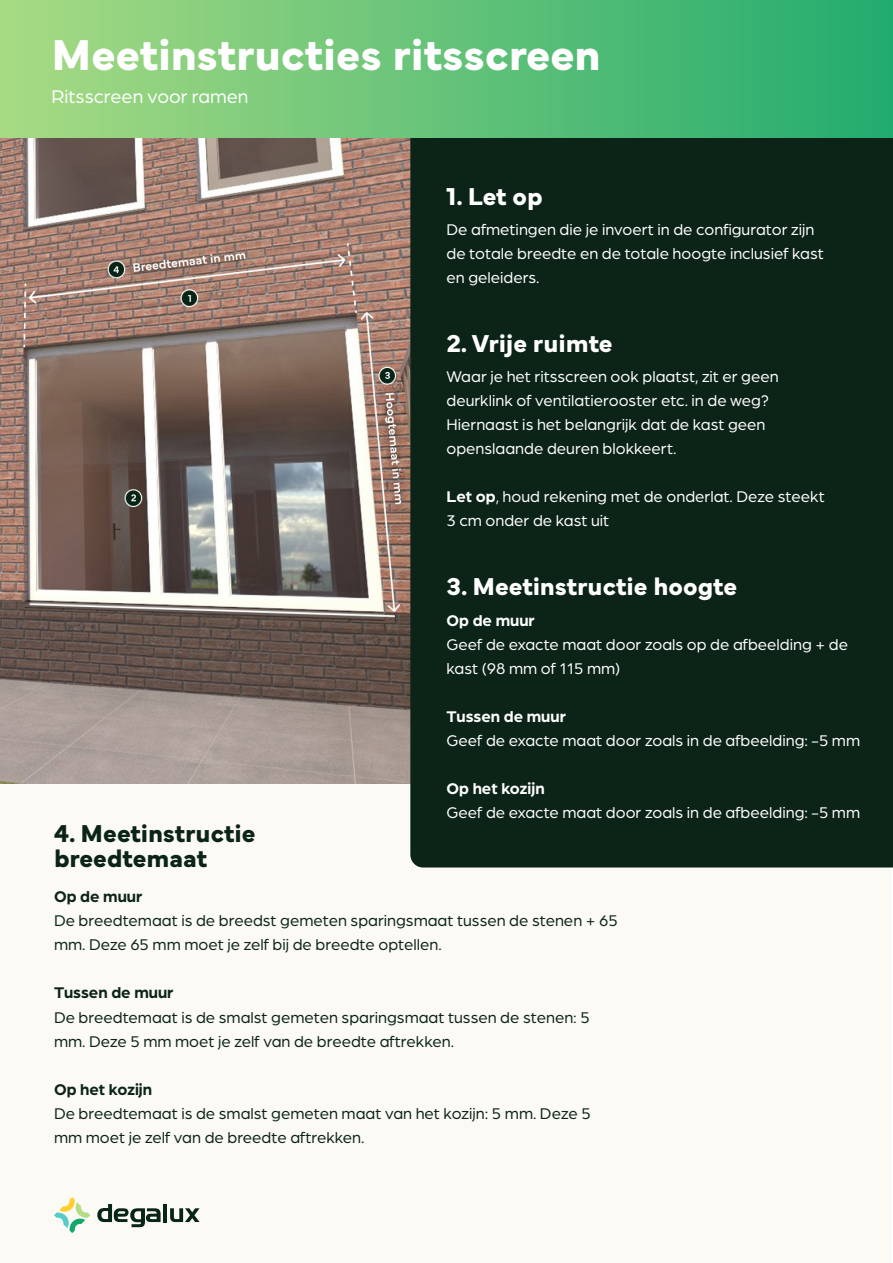
<style>
.page{position:relative;width:893px;height:1263px;background:#fff}
.page>*{position:absolute;margin:0;border:0;box-sizing:border-box;transform-origin:0 0}
.t1{font:700 45px "Mundial";color:#fff}
.t2{font:700 25.5px "Mundial";color:#fff}
.t3{font:700 25.5px/25.5px "Mundial";color:#0c2417}
.t4{font:19.5px "Arboria";color:#fff}
.t5{font:16.5px/24px "Arboria";color:#fff}
.t6{font:16.5px/24px "Arboria";color:#0c2417}
.t7{font:700 16.5px "Arboria";color:#0c2417}
.t8{font:700 16.5px "Arboria";color:#fff}
.s1{font-weight:700}
</style>
<div class="page">
<div style="left:1px;top:1px;width:891px;height:1261px;background:#fbfaf5"></div>
<img style="left:0;top:137px;width:410px;height:647px">
<div style="left:410px;top:137px;width:483px;height:730px;background:#0c2417"></div>
<div style="left:0;top:0;width:893px;height:137px;background:linear-gradient(to right,#a8da83,#22ab6e)"></div>
<svg style="left:97px;top:1204px;width:64px;height:23px"></svg>
<hr style="left:163px;top:1204px;width:4px;height:18px;background:#082517">
<svg style="left:170px;top:1208px;width:30px;height:14px"></svg>
<svg style="left:54px;top:1197px;width:36px;height:36px"></svg>
<p class="t1" style="left:52px;top:19px;width:550px">Meetinstructies ritsscreen</p>
<p class="t4" style="left:52px;top:84px;width:198px">Ritsscreen voor ramen</p>
<p class="t2" style="left:446px;top:176px;width:98px">1. Let op</p>
<p class="t5" style="left:446px;top:217px;width:379px">De afmetingen die je invoert in de configurator zijn de totale breedte en de totale hoogte inclusief kast en geleiders.</p>
<p class="t2" style="left:446px;top:323px;width:168px">2. Vrije ruimte</p>
<p class="t5" style="left:446px;top:364px;width:334px">Waar je het ritsscreen ook plaatst, zit er geen deurklink of ventilatierooster etc. in de weg?<br>Hiernaast is het belangrijk dat de kast geen openslaande deuren blokkeert.</p>
<p class="t5" style="left:446px;top:484px;width:380px"><span class="s1">Let op</span>, houd rekening met de onderlat. Deze steekt<br>3 cm onder de kast uit</p>
<p class="t2" style="left:446px;top:566px;width:292px">3. Meetinstructie hoogte</p>
<p class="t3" style="left:54px;top:818px;width:203px">4. Meetinstructie breedtemaat</p>
<p class="t8" style="left:446px;top:609px;width:90px">Op de muur</p>
<p class="t5" style="left:446px;top:631px;width:403px">Geef de exacte maat door zoals op de afbeelding + de kast (98 mm of 115 mm)</p>
<p class="t8" style="left:446px;top:705px;width:121px">Tussen de muur</p>
<p class="t5" style="left:446px;top:727px;width:415px">Geef de exacte maat door zoals in de afbeelding: -5 mm</p>
<p class="t8" style="left:446px;top:777px;width:100px">Op het kozijn</p>
<p class="t5" style="left:446px;top:799px;width:415px">Geef de exacte maat door zoals in de afbeelding: -5 mm</p>
<p class="t7" style="left:54px;top:886px;width:90px">Op de muur</p>
<p class="t6" style="left:54px;top:908px;width:565px">De breedtemaat is de breedst gemeten sparingsmaat tussen de stenen + 65 mm. Deze 65 mm moet je zelf bij de breedte optellen.</p>
<p class="t7" style="left:54px;top:982px;width:121px">Tussen de muur</p>
<p class="t6" style="left:54px;top:1004px;width:537px">De breedtemaat is de smalst gemeten sparingsmaat tussen de stenen: 5 mm. Deze 5 mm moet je zelf van de breedte aftrekken.</p>
<p class="t7" style="left:54px;top:1078px;width:100px">Op het kozijn</p>
<p class="t6" style="left:54px;top:1100px;width:538px">De breedtemaat is de smalst gemeten maat van het kozijn: 5 mm. Deze 5 mm moet je zelf van de breedte aftrekken.</p>
</div>
